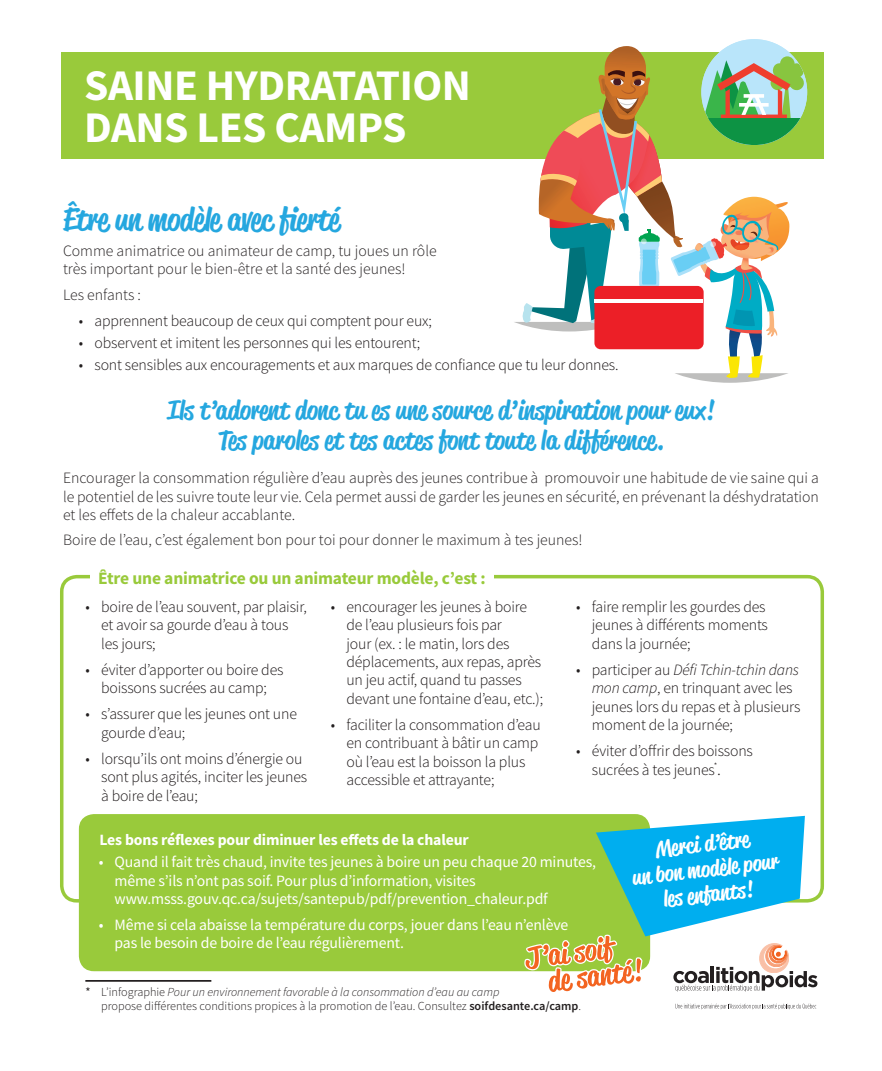
<style>
.page{position:relative;width:882px;height:1071px;background:#fff}
.page>*{position:absolute;margin:0;border:0;box-sizing:border-box;transform-origin:0 0}
.t1{font:700 43.75px/42px "Source Sans Pro";letter-spacing:-.01em;color:#fff}
.t2{font:500 31.5px "Reklame Script";letter-spacing:-.01em;color:#25a7df}
.t3{font:500 26.25px/29.8px "Reklame Script";color:#25a7df;text-align:center}
.t4{font:500 21.88px/25px "Reklame Script";color:#fff;text-align:center}
.t5{font:700 17.5px "Source Sans Pro";letter-spacing:-.01em;color:#99ca3b}
.t6{font:300 15.75px/18.4px "Source Sans Pro";letter-spacing:-.01em;color:#1a1516}
.t7{font:300 15.75px/18.4px "Source Sans Pro";color:#231f20}
.t8{font:15.75px/18.4px "Source Sans Pro";letter-spacing:-.01em;color:#fff}
.t9{font:700 15.75px "Source Sans Pro";letter-spacing:-.01em;color:#fff}
.t10{font:300 12.25px/14px "Source Sans Pro";color:#231f20}
.s1{color:#231f20}
.s2{font-style:italic}
.s3{font-size:17.5px}
.s4{font-weight:400}
.s5{font-weight:600}
</style>
<div class="page">
<div style="left:62px;top:52px;width:762px;height:106px;background:#99ca3b"></div>
<div style="left:79px;top:814px;width:571px;height:157px;background:#99ca3b;border-radius:15px"></div>
<svg style="left:517px;top:816px;width:300px;height:193px"></svg>
<div style="left:701px;top:39px;width:106px;height:106px;background:#b9e5fa;border-radius:50%"></div>
<svg style="left:514px;top:46px;width:290px;height:337px"></svg>
<hr style="left:85px;top:980px;width:126px;height:2px;background:#231f20">
<h1 class="t1" style="left:84px;top:63px;width:388px">SAINE HYDRATATION<br>DANS LES CAMPS</h1>
<h2 class="t2" style="left:63px;top:197px;width:278px">Être un modèle avec fierté</h2>
<p class="t7" style="left:63px;top:241px;width:375px">Comme animatrice ou animateur de camp, tu joues un rôle très important pour le bien-être et la santé des jeunes!</p>
<p class="t7" style="left:63px;top:286px;width:79px">Les enfants :</p>
<p class="t6" style="left:79px;top:311px;width:355px"><span class="s1">•</span> apprennent beaucoup de ceux qui comptent pour eux;</p>
<p class="t6" style="left:79px;top:333px;width:343px"><span class="s1">•</span> observent et imitent les personnes qui les entourent;</p>
<p class="t6" style="left:79px;top:356px;width:541px"><span class="s1">•</span> sont sensibles aux encouragements et aux marques de confiance que tu leur donnes.</p>
<h3 class="t3" style="left:167px;top:395px;width:549px">Ils t’adorent donc tu es une source d’inspiration pour eux!<br>Tes paroles et tes actes font toute la différence.</h3>
<p class="t7" style="left:63px;top:469px;width:758px;text-align:justify">Encourager la consommation régulière d’eau auprès des jeunes contribue à promouvoir une habitude de vie saine qui a le potentiel de les suivre toute leur vie. Cela permet aussi de garder les jeunes en sécurité, en prévenant la déshydratation et les effets de la chaleur accablante.</p>
<p class="t7" style="left:63px;top:531px;width:521px">Boire de l’eau, c’est également bon pour toi pour donner le maximum à tes jeunes!</p>
<p class="t5" style="left:98px;top:567px;width:389px">Être une animatrice ou un animateur modèle, c’est :</p>
<p class="t6" style="left:101px;top:597px;width:207px;text-indent:-16px"><span class="s1">•</span> boire de l’eau souvent, par plaisir, et avoir sa gourde d’eau à tous les jours;</p>
<p class="t6" style="left:85px;top:660px;width:200px;text-align:center"><span class="s1">•</span> éviter d’apporter ou boire des boissons sucrées au camp;</p>
<p class="t6" style="left:101px;top:705px;width:197px;text-indent:-16px"><span class="s1">•</span> s’assurer que les jeunes ont une gourde d’eau;</p>
<p class="t6" style="left:101px;top:750px;width:208px;text-indent:-16px"><span class="s1">•</span> lorsqu’ils ont moins d’énergie ou sont plus agités, inciter les jeunes à boire de l’eau;</p>
<p class="t6" style="left:346px;top:597px;width:198px;text-indent:-16px"><span class="s1">•</span> encourager les jeunes à boire de l’eau plusieurs fois par<br>jour (ex. : le matin, lors des déplacements, aux repas, après un jeu actif, quand tu passes devant une fontaine d’eau, etc.);</p>
<p class="t6" style="left:346px;top:716px;width:196px;text-indent:-16px"><span class="s1">•</span> faciliter la consommation d’eau en contribuant à bâtir un camp où l’eau est la boisson la plus accessible et attrayante;</p>
<p class="t6" style="left:592px;top:597px;width:178px;text-indent:-16px"><span class="s1">•</span> faire remplir les gourdes des jeunes à différents moments dans la journée;</p>
<p class="t6" style="left:592px;top:660px;width:210px;text-indent:-16px"><span class="s1">•</span> participer au <span class="s2">Défi Tchin-tchin dans mon camp</span>, en trinquant avec les jeunes lors du repas et à plusieurs moment de la journée;</p>
<p class="t6" style="left:592px;top:742px;width:163px;text-indent:-16px"><span class="s1">•</span> éviter d’offrir des boissons sucrées à tes jeunes<sup>*</sup><span class="s3">.</span></p>
<p class="t9" style="left:99px;top:829px;width:371px">Les bons réflexes pour diminuer les effets de la chaleur</p>
<p class="t8" style="left:115px;top:853px;width:483px;text-indent:-16px">• Quand il fait très chaud, invite tes jeunes à boire un peu chaque 20 minutes, même s’ils n’ont pas soif. Pour plus d’information, visites www.msss.gouv.qc.ca/sujets/santepub/pdf/prevention_chaleur.pdf</p>
<p class="t8" style="left:115px;top:916px;width:455px;line-height:17.5px;text-indent:-16px">• Même si cela abaisse la température du corps, jouer dans l’eau n’enlève pas le besoin de boire de l’eau régulièrement.</p>
<p class="t10" style="left:101px;top:985px;width:482px;text-indent:-16px"><span class="s4">*</span> L’infographie <span class="s2">Pour un environnement favorable à la consommation d’eau au camp<br></span>propose différentes conditions propices à la promotion de l’eau. Consultez <span class="s5">soifdesante.ca/camp</span>.</p>
<h3 class="t4" style="left:628px;top:840px;width:148px;rotate:-7deg">Merci d’être<br>un bon modèle pour les enfants!</h3>
</div>
